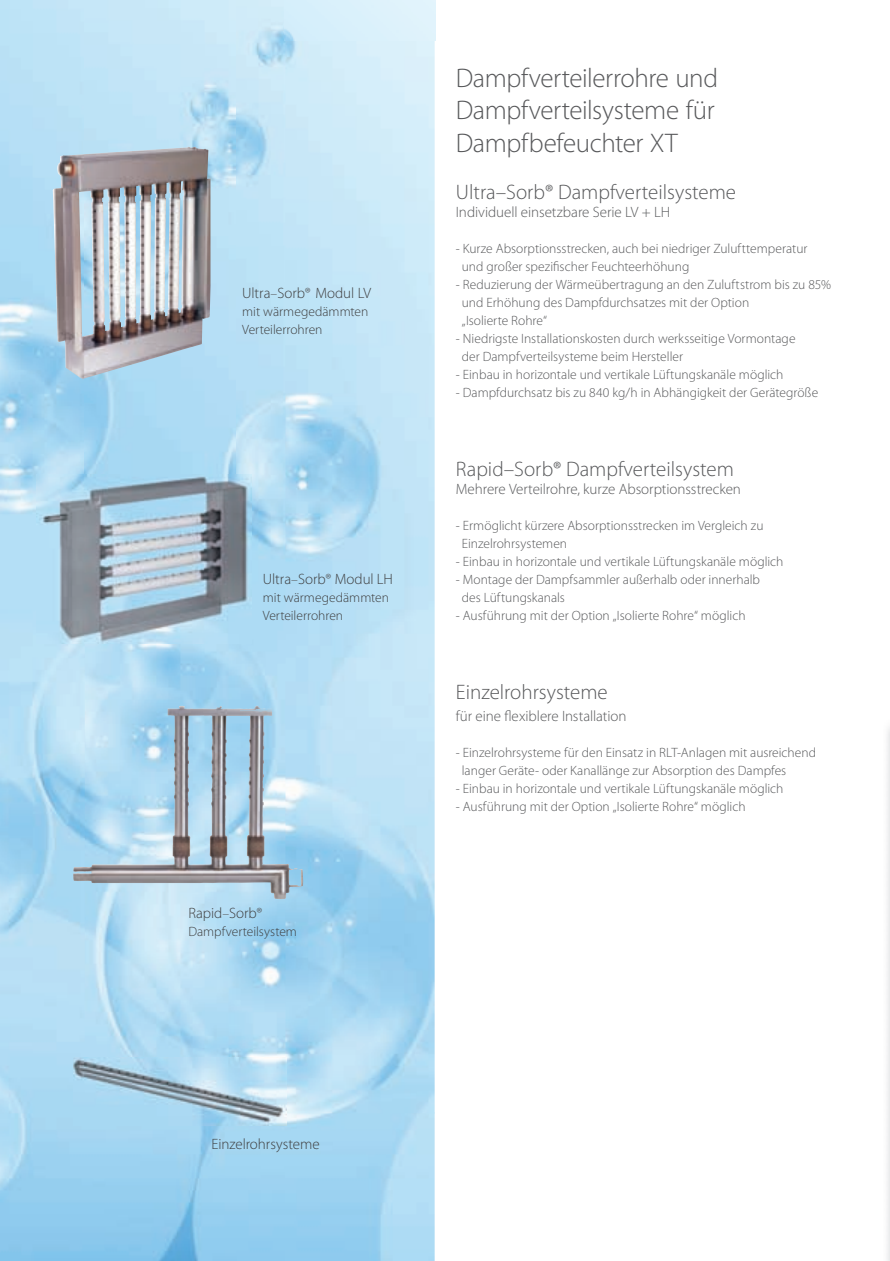
<style>
.page{position:relative;width:890px;height:1261px;background:#fff}
.page>*{position:absolute;margin:0;border:0;box-sizing:border-box;transform-origin:0 0}
.t1{font:300 27px/32.4px "Myriad Pro";letter-spacing:-.015em;color:#57585a}
.t2{font:300 21px "Myriad Pro";color:#57585a}
.t3{font:300 15px "Myriad Pro";letter-spacing:-.005em;color:#57585a}
.t4{font:300 15px "Myriad Pro";color:#3e3e3f}
.t5{font:300 13.5px/18px "Myriad Pro";color:#57585a}
.t6{font:300 13.5px/18px "Myriad Pro";color:#3e3e3f}
.s1{font-size:13.5px;color:#57585a}
.s2{color:#57585a}
</style>
<div class="page">
<img style="left:0;top:1113px;width:434px;height:148px">
<img style="left:0;top:0;width:85px;height:1113px">
<img style="left:285px;top:0;width:150px;height:1113px">
<img style="left:85px;top:630px;width:200px;height:427px">
<img style="left:235px;top:0;width:50px;height:630px">
<img style="left:85px;top:0;width:150px;height:474px">
<img style="left:52px;top:147px;width:158px;height:232px">
<img style="left:73px;top:705px;width:201px;height:188px">
<img style="left:73px;top:1057px;width:213px;height:68px">
<img style="left:37px;top:474px;width:214px;height:169px">
<p class="t4" style="left:242px;top:283px;width:130px">Ultra<span class="s1">–</span>Sorb<span class="s2">®</span> Modul LV</p>
<p class="t6" style="left:242px;top:302px;width:128px">mit wärmegedämmten<br>Verteilerrohren</p>
<p class="t4" style="left:263px;top:569px;width:132px">Ultra<span class="s1">–</span>Sorb<span class="s2">®</span> Modul LH</p>
<p class="t6" style="left:263px;top:588px;width:128px">mit wärmegedämmten<br>Verteilerrohren</p>
<p class="t4" style="left:188px;top:904px;width:76px">Rapid<span class="s1">–</span>Sorb<span class="s2">®</span></p>
<p class="t6" style="left:188px;top:922px;width:110px">Dampfverteilsystem</p>
<h1 class="t1" style="left:456px;top:61px;width:264px">Dampfverteilerrohre und<br>Dampfverteilsysteme für<br>Dampfbefeuchter XT</h1>
<h2 class="t2" style="left:456px;top:179px;width:282px">Ultra–Sorb® Dampfverteilsysteme</h2>
<p class="t3" style="left:456px;top:202px;width:216px">Individuell einsetzbare Serie LV + LH</p>
<p class="t5" style="left:462px;top:239px;width:347px;text-indent:-6px">- Kurze Absorptionsstrecken, auch bei niedriger Zulufttemperatur und großer spezifischer Feuchteerhöhung</p>
<p class="t5" style="left:462px;top:275px;width:371px;text-indent:-6px">- Reduzierung der Wärmeübertragung an den Zuluftstrom bis zu 85% und Erhöhung des Dampfdurchsatzes mit der Option<br>„Isolierte Rohre“</p>
<p class="t5" style="left:462px;top:329px;width:335px;text-indent:-6px">- Niedrigste Installationskosten durch werksseitige Vormontage der Dampfverteilsysteme beim Hersteller</p>
<p class="t5" style="left:456px;top:365px;width:329px">- Einbau in horizontale und vertikale Lüftungskanäle möglich</p>
<p class="t5" style="left:456px;top:383px;width:364px">- Dampfdurchsatz bis zu 840 kg/h in Abhängigkeit der Gerätegröße</p>
<h2 class="t2" style="left:456px;top:456px;width:279px">Rapid–Sorb® Dampfverteilsystem</h2>
<p class="t3" style="left:456px;top:480px;width:286px">Mehrere Verteilrohre, kurze Absorptionsstrecken</p>
<p class="t5" style="left:462px;top:516px;width:303px;text-indent:-6px">- Ermöglicht kürzere Absorptionsstrecken im Vergleich zu<br>Einzelrohrsystemen</p>
<p class="t5" style="left:456px;top:552px;width:329px">- Einbau in horizontale und vertikale Lüftungskanäle möglich</p>
<p class="t5" style="left:462px;top:570px;width:300px;text-indent:-6px">- Montage der Dampfsammler außerhalb oder innerhalb des Lüftungskanals</p>
<p class="t5" style="left:456px;top:606px;width:291px">- Ausführung mit der Option „Isolierte Rohre“ möglich</p>
<h2 class="t2" style="left:456px;top:679px;width:153px">Einzelrohrsysteme</h2>
<p class="t3" style="left:456px;top:706px;width:172px">für eine flexiblere Installation</p>
<p class="t5" style="left:462px;top:743px;width:356px;text-indent:-6px">- Einzelrohrsysteme für den Einsatz in RLT-Anlagen mit ausreichend langer Geräte- oder Kanallänge zur Absorption des Dampfes</p>
<p class="t5" style="left:456px;top:779px;width:329px">- Einbau in horizontale und vertikale Lüftungskanäle möglich</p>
<p class="t5" style="left:456px;top:797px;width:291px">- Ausführung mit der Option „Isolierte Rohre“ möglich</p>
<p class="t4" style="left:212px;top:1135px;width:109px">Einzelrohrsysteme</p>
</div>
